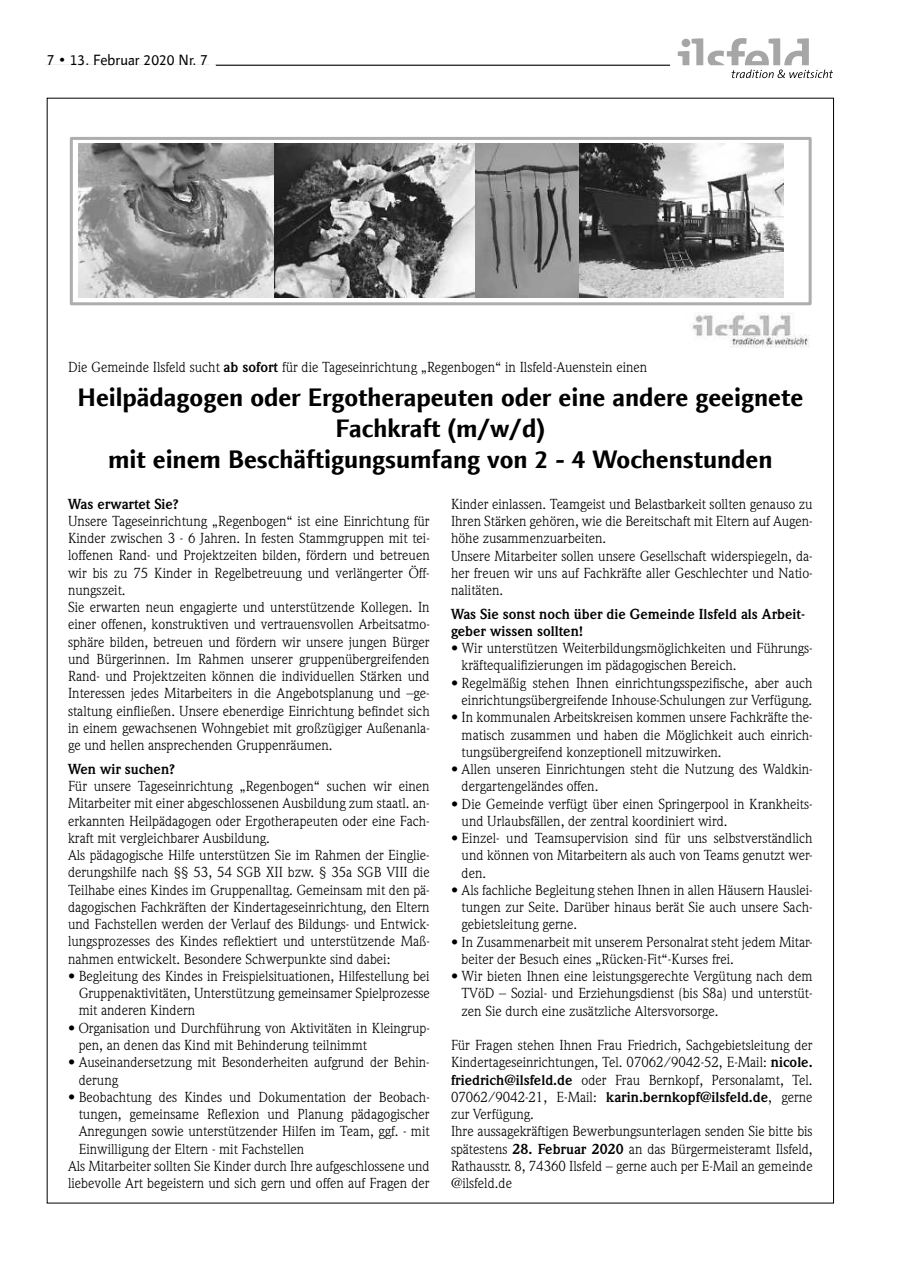
<style>
.page{position:relative;width:902px;height:1280px;background:#fff}
.page>*{position:absolute;margin:0;border:0;box-sizing:border-box;transform-origin:0 0}
.t1{font:700 25.5px/30.6px "Linotype Finnegan";color:#000;text-align:center}
.t2{font:15px "Linotype Finnegan";color:#000}
.t3{font:14.25px/17.2px "Weidemann";color:#000}
.t4{font:700 14.25px/17.2px "Weidemann";color:#000}
.s1{color:#fff}
.s2{font-weight:700}
</style>
<div class="page">
<img style="left:79px;top:143px;width:195px;height:155px">
<img style="left:274px;top:143px;width:201px;height:155px">
<img style="left:475px;top:143px;width:308px;height:155px">
<div style="left:70px;top:137px;width:741px;height:168px;border:3px solid #aeaeae"></div>
<img style="left:692px;top:313px;width:118px;height:34px">
<hr style="left:47px;top:65px;width:623px;height:1px;background:#000">
<div style="left:47px;top:64px;width:169px;height:5px;background:#fff"></div>
<svg style="left:677px;top:38px;width:156px;height:40px"></svg>
<p class="t2" style="left:47px;top:51px;width:170px">7 • 13. Februar 2020 Nr. 7<span class="s1">0</span></p>
<p class="t3" style="left:68px;top:358px;width:580px">Die Gemeinde Ilsfeld sucht <span class="s2">ab sofort</span> für die Tageseinrichtung „Regenbogen“ in Ilsfeld-Auenstein einen</p>
<h1 class="t1" style="left:78px;top:383px;width:727px">Heilpädagogen oder Ergotherapeuten oder eine andere geeignete<br>Fachkraft (m/w/d)<br>mit einem Beschäftigungsumfang von 2 - 4 Wochenstunden</h1>
<p class="t4" style="left:68px;top:495px;width:112px">Was erwartet Sie?</p>
<p class="t3" style="left:68px;top:512px;width:363px">Unsere Tageseinrichtung „Regenbogen“ ist eine Einrichtung für Kinder zwischen 3 - 6 Jahren. In festen Stammgruppen mit tei&shy;loffenen Rand- und Projektzeiten bilden, fördern und betreuen wir bis zu 75 Kinder in Regelbetreuung und verlängerter Öff&shy;nungszeit.<br>Sie erwarten neun engagierte und unterstützende Kollegen. In einer offenen, konstruktiven und vertrauensvollen Arbeitsatmo&shy;sphäre bilden, betreuen und fördern wir unsere jungen Bürger und Bürgerinnen. Im Rahmen unserer gruppenübergreifenden Rand- und Projektzeiten können die individuellen Stärken und Interessen jedes Mitarbeiters in die Angebotsplanung und –ge&shy;staltung einfließen. Unsere ebenerdige Einrichtung befindet sich in einem gewachsenen Wohngebiet mit großzügiger Außenanla&shy;ge und hellen ansprechenden Gruppenräumen.</p>
<p class="t4" style="left:68px;top:760px;width:108px">Wen wir suchen?</p>
<p class="t3" style="left:68px;top:777px;width:363px">Für unsere Tageseinrichtung „Regenbogen“ suchen wir einen Mitarbeiter mit einer abgeschlossenen Ausbildung zum staatl. an&shy;erkannten Heilpädagogen oder Ergotherapeuten oder eine Fach&shy;kraft mit vergleichbarer Ausbildung.<br>Als pädagogische Hilfe unterstützen Sie im Rahmen der Einglie&shy;derungshilfe nach §§ 53, 54 SGB XII bzw. § 35a SGB VIII die Teilhabe eines Kindes im Gruppenalltag. Gemeinsam mit den pä&shy;dagogischen Fachkräften der Kindertageseinrichtung, den Eltern und Fachstellen werden der Verlauf des Bildungs- und Entwick&shy;lungsprozesses des Kindes reflektiert und unterstützende Maß&shy;nahmen entwickelt. Besondere Schwerpunkte sind dabei:</p>
<p class="t3" style="left:79px;top:967px;width:352px;text-align:justify;text-indent:-11px">• Begleitung des Kindes in Freispielsituationen, Hilfestellung bei Gruppenaktivitäten, Unterstützung gemeinsamer Spielprozesse mit anderen Kindern</p>
<p class="t3" style="left:79px;top:1019px;width:352px;text-indent:-11px">• Organisation und Durchführung von Aktivitäten in Kleingrup&shy;pen, an denen das Kind mit Behinderung teilnimmt</p>
<p class="t3" style="left:79px;top:1053px;width:352px;text-indent:-11px">• Auseinandersetzung mit Besonderheiten aufgrund der Behin&shy;derung</p>
<p class="t3" style="left:68px;top:1088px;width:363px">• Beobachtung des Kindes und Dokumentation der Beobach-</p>
<p class="t3" style="left:79px;top:1105px;width:352px">tungen, gemeinsame Reflexion und Planung pädagogischer</p>
<p class="t3" style="left:79px;top:1123px;width:352px">Anregungen sowie unterstützender Hilfen im Team, ggf. - mit</p>
<p class="t3" style="left:79px;top:1140px;width:227px">Einwilligung der Eltern - mit Fachstellen</p>
<p class="t3" style="left:68px;top:1157px;width:363px">Als Mitarbeiter sollten Sie Kinder durch Ihre aufgeschlossene und</p>
<p class="t3" style="left:68px;top:1174px;width:363px">liebevolle Art begeistern und sich gern und offen auf Fragen der</p>
<p class="t3" style="left:451px;top:495px;width:363px">Kinder einlassen. Teamgeist und Belastbarkeit sollten genauso zu Ihren Stärken gehören, wie die Bereitschaft mit Eltern auf Augen&shy;höhe zusammenzuarbeiten.<br>Unsere Mitarbeiter sollen unsere Gesellschaft widerspiegeln, da&shy;her freuen wir uns auf Fachkräfte aller Geschlechter und Natio&shy;nalitäten.</p>
<p class="t4" style="left:451px;top:605px;width:355px">Was Sie sonst noch über die Gemeinde Ilsfeld als Arbeit&shy;geber wissen sollten!</p>
<p class="t3" style="left:461px;top:639px;width:352px;text-indent:-11px">• Wir unterstützen Weiterbildungsmöglichkeiten und Führungs&shy;kräftequalifizierungen im pädagogischen Bereich.</p>
<p class="t3" style="left:451px;top:674px;width:363px;text-align:right">• Regelmäßig stehen Ihnen einrichtungsspezifische, aber auch einrichtungsübergreifende Inhouse-Schulungen zur Verfügung.</p>
<p class="t3" style="left:461px;top:709px;width:352px;text-align:justify;text-indent:-11px">• In kommunalen Arbeitskreisen kommen unsere Fachkräfte the&shy;matisch zusammen und haben die Möglichkeit auch einrich&shy;tungsübergreifend konzeptionell mitzuwirken.</p>
<p class="t3" style="left:461px;top:760px;width:352px;text-indent:-11px">• Allen unseren Einrichtungen steht die Nutzung des Waldkin&shy;dergartengeländes offen.</p>
<p class="t3" style="left:461px;top:795px;width:352px;text-indent:-11px">• Die Gemeinde verfügt über einen Springerpool in Krankheits&shy;und Urlaubsfällen, der zentral koordiniert wird.</p>
<p class="t3" style="left:461px;top:829px;width:352px;text-align:justify;text-indent:-11px">• Einzel- und Teamsupervision sind für uns selbstverständlich und können von Mitarbeitern als auch von Teams genutzt wer&shy;den.</p>
<p class="t3" style="left:461px;top:881px;width:352px;text-align:justify;text-indent:-11px">• Als fachliche Begleitung stehen Ihnen in allen Häusern Hauslei&shy;tungen zur Seite. Darüber hinaus berät Sie auch unsere Sach&shy;gebietsleitung gerne.</p>
<p class="t3" style="left:461px;top:933px;width:352px;text-indent:-11px">• In Zusammenarbeit mit unserem Personalrat steht jedem Mitar&shy;beiter der Besuch eines „Rücken-Fit“-Kurses frei.</p>
<p class="t3" style="left:461px;top:967px;width:352px;text-align:justify;text-indent:-11px">• Wir bieten Ihnen eine leistungsgerechte Vergütung nach dem TVöD – Sozial- und Erziehungsdienst (bis S8a) und unterstüt&shy;zen Sie durch eine zusätzliche Altersvorsorge.</p>
<p class="t3" style="left:451px;top:1036px;width:363px">Für Fragen stehen Ihnen Frau Friedrich, Sachgebietsleitung der Kindertageseinrichtungen, Tel. 07062/9042-52, E-Mail: <span class="s2">nicole. friedrich@ilsfeld.de</span> oder Frau Bernkopf, Personalamt, Tel.<br>07062/9042-21, E-Mail: <span class="s2">karin.bernkopf@ilsfeld.de</span>, gerne zur Verfügung.<br>Ihre aussagekräftigen Bewerbungsunterlagen senden Sie bitte bis spätestens <span class="s2">28. Februar 2020</span> an das Bürgermeisteramt Ilsfeld, Rathausstr. 8, 74360 Ilsfeld – gerne auch per E-Mail an gemeinde @ilsfeld.de</p>
</div>
